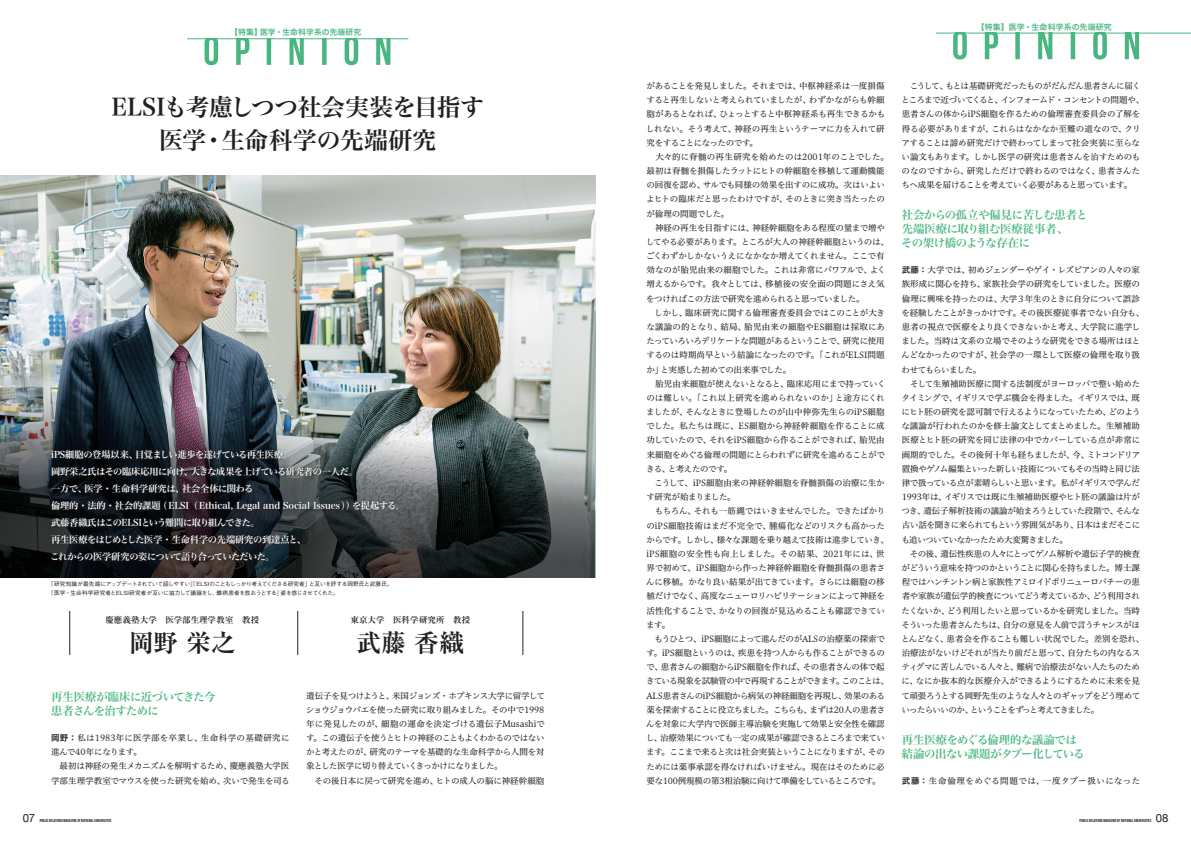
<style>
.page{position:relative;width:1191px;height:842px;background:#fff}
.page>*{position:absolute;margin:0;border:0;box-sizing:border-box;transform-origin:0 0}
.t1{font:700 24.8px "Ryumin Pro";letter-spacing:-.005em;color:#231f20}
.t2{font:23.8px/32.6px "Hira Min Pro W6";letter-spacing:-.02em;color:#231f20;text-align:center}
.t3{font:11.3px/14.2px "Hira Min Pro W6";letter-spacing:-.03em;color:#48b680}
.t4{font:11.3px/14.2px "Hira Min Pro W6";letter-spacing:-.05em;color:#48b680}
.t5{font:11.3px "Helvetica Neue";color:#231f20}
.t6{font:9.2px/17px "Hira Min Pro W6";letter-spacing:-.03em;color:#fff}
.t7{font:8.5px/14.2px "Hiragino UD Serif Std W4";letter-spacing:-.035em;color:#231f20}
.t8{font:8.5px/14.2px "Hiragino UD Serif Std W4";letter-spacing:-.005em;color:#231f20}
.t9{font:700 8.5px "Ryumin Pro";letter-spacing:.01em;color:#231f20}
.t10{font:8.5px "Hiragino UD Serif Std W4";letter-spacing:.05em;color:#231f20}
.t11{font:7.9px "Hira Kaku Std W6";letter-spacing:.01em;color:#48b680}
.t12{font:7.8px "Hira Kaku Pro W6";letter-spacing:.015em;color:#48b680}
.t13{font:500 5.7px/8.5px "Gothic BBB Pro";letter-spacing:-.025em;color:#231f20}
.t14{font:4.3px "Bebas Neue";color:#231f20}
.s1{font-size:7.9px}
.s2{font-family:"Hiragino UD Sans Std W6"}
</style>
<div class="page">
<hr style="left:935px;top:33px;width:256px;height:1px;background:#48b680">
<svg style="left:953px;top:33px;width:186px;height:27px"></svg>
<img style="left:0;top:176px;width:595px;height:220px">
<img style="left:0;top:396px;width:595px;height:181px">
<hr style="left:187px;top:39px;width:221px;height:1px;background:#48b680">
<svg style="left:204px;top:39px;width:186px;height:26px"></svg>
<svg style="left:48px;top:447px;width:353px;height:117px;background:#272a2e"></svg>
<hr style="left:297px;top:611px;width:1px;height:44px;background:#231f20">
<hr style="left:522px;top:611px;width:1px;height:44px;background:#231f20">
<hr style="left:69px;top:611px;width:1px;height:44px;background:#231f20">
<p class="t12" style="left:230px;top:25px;width:133px"><span class="s1">【特集】</span>医学・生命科学系の先端研究</p>
<h2 class="t2" style="left:111px;top:89px;width:374px">ELSIも考慮しつつ社会実装を目指す医学・生命科学の先端研究</h2>
<p class="t6" style="left:50px;top:446px;width:356px">iPS細胞の登場以来、目覚ましい進歩を遂げている再生医療。<br>岡野栄之氏はその臨床応用に向け、大きな成果を上げている研究者の一人だ。<br>一方で、医学・生命科学研究は、社会全体に関わる<br>倫理的・法的・社会的課題（ELSI（Ethical, Legal and Social Issues））を提起する。武藤香織氏はこのELSIという難問に取り組んできた。<br>再生医療をはじめとした医学・生命科学の先端研究の到達点と、<br>これからの医学研究の姿について語り合っていただいた。</p>
<p class="t13" style="left:48px;top:579px;width:346px">「研究知識が最先端にアップデートされていて話しやすい」「 ELSIのこともしっかり考えてくださる研究者」と互いを評する岡野氏と武藤氏。「医学・生命科学研究者とELSI研究者が互いに協力して議論をし、難病患者を救おうとする」姿を感じさせてくれた。</p>
<p class="t9" style="left:105px;top:613px;width:155px">慶應義塾大学　医学部生理学教室　教授</p>
<h1 class="t1" style="left:129px;top:623px;width:108px">岡野 栄之</h1>
<h3 class="t4" style="left:51px;top:689px;width:166px">再生医療が臨床に近づいてきた今患者さんを治すために</h3>
<p class="t8" style="left:51px;top:730px;width:240px"><span class="s2">岡野：</span>私は1983年に医学部を卒業し、生命科学の基礎研究に進んで40年になります。<br>　最初は神経の発生メカニズムを解明するため、慶應義塾大学医学部生理学教室でマウスを使った研究を始め、次いで発生を司る</p>
<p class="t9" style="left:350px;top:613px;width:121px">東京大学　医科学研究所　教授</p>
<h1 class="t1" style="left:356px;top:623px;width:109px">武藤 香織</h1>
<p class="t7" style="left:306px;top:688px;width:240px">遺伝子を見つけようと、米国ジョンズ・ホプキンス大学に留学してショウジョウバエを使った研究に取り組みました。その中で1998年に発見したのが、細胞の運命を決定づける遺伝子Musashiです。この遺伝子を使うとヒトの神経のこともよくわかるのではないかと考えたのが、研究のテーマを基礎的な生命科学から人間を対象とした医学に切り替えていくきっかけになりました。<br>　その後日本に戻って研究を進め、ヒトの成人の脳に神経幹細胞</p>
<p class="t11" style="left:977px;top:21px;width:136px">【特集】医学・生命科学系の先端研究</p>
<p class="t7" style="left:646px;top:78px;width:244px">があることを発見しました。それまでは、中枢神経系は一度損傷すると再生しないと考えられていましたが、わずかながらも幹細胞があるとなれば、ひょっとすると中枢神経系も再生できるかもしれない。そう考えて、神経の再生というテーマに力を入れて研究をすることになったのです。<br>　大々的に脊髄の再生研究を始めたのは2001年のことでした。最初は脊髄を損傷したラットにヒトの幹細胞を移植して運動機能の回復を認め、サルでも同様の効果を出すのに成功。次はいよいよヒトの臨床だと思ったわけですが、そのときに突き当たったのが倫理の問題でした。<br>　神経の再生を目指すには、神経幹細胞をある程度の量まで増やしてやる必要があります。ところが大人の神経幹細胞というのは、ごくわずかしかないうえになかなか増えてくれません。ここで有効なのが胎児由来の細胞でした。これは非常にパワフルで、よく増えるからです。我々としては、移植後の安全面の問題にさえ気をつければこの方法で研究を進められると思っていました。<br>　しかし、臨床研究に関する倫理審査委員会ではこのことが大きな議論の的となり、結局、胎児由来の細胞やES細胞は採取にあたっていろいろデリケートな問題があるということで、研究に使用するのは時期尚早という結論になったのです。「これがELSI問題か」と実感した初めての出来事でした。<br>　胎児由来細胞が使えないとなると、臨床応用にまで持っていくのは難しい。「これ以上研究を進められないのか」と途方にくれましたが、そんなときに登場したのが山中伸弥先生らのiPS細胞でした。私たちは既に、ES細胞から神経幹細胞を作ることに成功していたので、それをiPS細胞から作ることができれば、胎児由来細胞をめぐる倫理の問題にとらわれずに研究を進めることができる、と考えたのです。<br>　こうして、iPS細胞由来の神経幹細胞を脊髄損傷の治療に生かす研究が始まりました。<br>　もちろん、それも一筋縄ではいきませんでした。できたばかりのiPS細胞技術はまだ不完全で、腫瘍化などのリスクも高かったからです。しかし、様々な課題を乗り越えて技術は進歩していき、iPS細胞の安全性も向上しました。その結果、2021年には、世界で初めて、iPS細胞から作った神経幹細胞を脊髄損傷の患者さんに移植。かなり良い結果が出てきています。さらには細胞の移植だけでなく、高度なニューロリハビリテーションによって神経を活性化することで、かなりの回復が見込めることも確認できています。<br>　もうひとつ、iPS細胞によって進んだのがALSの治療薬の探索です。iPS細胞というのは、疾患を持つ人からも作ることができるので、患者さんの細胞からiPS細胞を作れば、その患者さんの体で起きている現象を試験管の中で再現することができます。このことは、<br>ALS患者さんのiPS細胞から病気の神経細胞を再現し、効果のある薬を探索することに役立ちました。こちらも、まずは20人の患者さんを対象に大学内で医師主導治験を実施して効果と安全性を確認し、治療効果についても一定の成果が確認できるところまで来ています。ここまで来ると次は社会実装ということになりますが、そのためには薬事承認を得なければいけません。現在はそのために必要な100例規模の第3相治験に向けて準備をしているところです。</p>
<p class="t7" style="left:901px;top:78px;width:244px">　こうして、もとは基礎研究だったものがだんだん患者さんに届くところまで近づいてくると、インフォームド・コンセントの問題や、患者さんの体からiPS細胞を作るための倫理審査委員会の了解を得る必要がありますが、これらはなかなか至難の道なので、クリアすることは諦め研究だけで終わってしまって社会実装に至らない論文もあります。しかし医学の研究は患者さんを治すためのものなのですから、研究しただけで終わるのではなく、患者さんたちへ成果を届けることを考えていく必要があると思っています。</p>
<h3 class="t3" style="left:901px;top:207px;width:188px">社会からの孤立や偏見に苦しむ患者と先端医療に取り組む医療従事者、<br>その架け橋のような存在に</h3>
<p class="t7" style="left:901px;top:262px;width:245px"><span class="s2">武藤：</span>大学では、初めジェンダーやゲイ・レズビアンの人々の家族形成に関心を持ち、家族社会学の研究をしていました。医療の倫理に興味を持ったのは、大学３年生のときに自分について誤診を経験したことがきっかけです。その後医療従事者でない自分も、患者の視点で医療をより良くできないかと考え、大学院に進学しました。当時は文系の立場でそのような研究をできる場所はほとんどなかったのですが、社会学の一環として医療の倫理を取り扱わせてもらいました。<br>　そして生殖補助医療に関する法制度がヨーロッパで整い始めたタイミングで、イギリスで学ぶ機会を得ました。イギリスでは、既にヒト胚の研究を認可制で行えるようになっていたため、どのような議論が行われたのかを修士論文としてまとめました。生殖補助医療とヒト胚の研究を同じ法律の中でカバーしている点が非常に画期的でした。その後何十年も経ちましたが、今、ミトコンドリア置換やゲノム編集といった新しい技術についてもその当時と同じ法律で扱っている点が素晴らしいと思います。私がイギリスで学んだ1993年は、イギリスでは既に生殖補助医療やヒト胚の議論は片がつき、遺伝子解析技術の議論が始まろうとしていた段階で、そんな古い話を聞きに来られてもという雰囲気があり、日本はまだそこにも追いついていなかったため大変驚きました。<br>　その後、遺伝性疾患の人々にとってゲノム解析や遺伝子学的検査がどういう意味を持つのかということに関心を持ちました。博士課程ではハンチントン病と家族性アミロイドポリニューロパチーの患者や家族が遺伝学的検査についてどう考えているか、どう利用されたくないか、どう利用したいと思っているかを研究しました。当時そういった患者さんたちは、自分の意見を人前で言うチャンスがほとんどなく、患者会を作ることも難しい状況でした。差別を恐れ、治療法がないけどそれが当たり前だと思って、自分たちの内なるスティグマに苦しんでいる人々と、難病で治療法がない人たちのために、なにか抜本的な医療介入ができるようにするために未来を見て頑張ろうとする岡野先生のような人々とのギャップをどう埋めていったらいいのか、ということをずっと考えてきました。</p>
<h3 class="t3" style="left:901px;top:731px;width:184px">再生医療をめぐる倫理的な議論では結論の出ない課題がタブー化している</h3>
<p class="t10" style="left:901px;top:774px;width:240px"><span class="s2">武藤：</span>生命倫理をめぐる問題では、一度タブー扱いになった</p>
<h3 class="t5" style="left:23px;top:810px;width:14px">07</h3>
<p class="t14" style="left:40px;top:818px;width:73px">PUBLIC RELATIONS MAGAZINE OF NATIONAL UNIVERSITIES</p>
<p class="t14" style="left:1079px;top:818px;width:73px">PUBLIC RELATIONS MAGAZINE OF NATIONAL UNIVERSITIES</p>
<h3 class="t5" style="left:1155px;top:810px;width:14px">08</h3>
</div>
